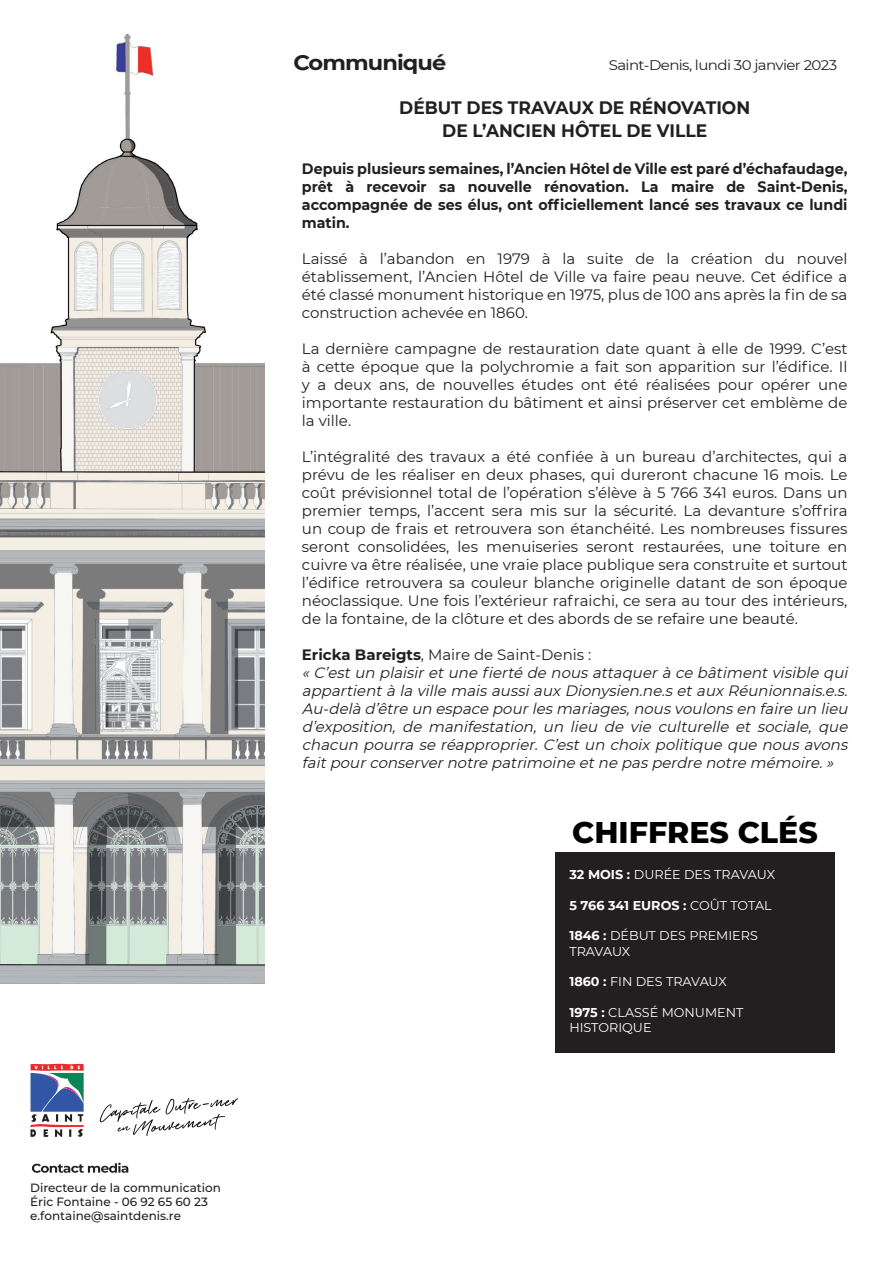
<style>
.page{position:relative;width:893px;height:1263px;background:#fff}
.page>*{position:absolute;margin:0;border:0;box-sizing:border-box;transform-origin:0 0}
.t1{font:800 30px "Montserrat";color:#000001}
.t2{font:700 20.85px "Montserrat";letter-spacing:-.04em;color:#231f20;scale:1.08 1}
.t3{font:700 18px/22.5px "Montserrat";color:#231f20;text-align:center;scale:.95 1}
.t4{font:15px/18px "Montserrat";color:#231f20;text-align:justify}
.t5{font:italic 15px/18px "Montserrat";color:#231f20}
.t6{font:700 15px/18px "Montserrat";color:#231f20;text-align:justify;scale:.95 1}
.t7{font:13.95px "Montserrat";letter-spacing:-.04em;color:#231f20;scale:1.08 1}
.t8{font:12.75px/15.3px "Montserrat";color:#fff}
.t9{font:700 12.75px "Montserrat";color:#fff}
.t10{font:500 12px/14.4px "Montserrat";color:#231f20}
.s1{font-weight:700;font-style:normal}
.s2{font-style:normal}
.s3{font-weight:700}
.s4{font-weight:400}
</style>
<div class="page">
<svg style="left:32px;top:1163px;width:96px;height:10px"></svg>
<svg style="left:100px;top:1098px;width:138px;height:38px"></svg>
<svg style="left:30px;top:1063px;width:54px;height:74px"></svg>
<img style="left:0;top:34px;width:265px;height:949px">
<div style="left:555px;top:852px;width:280px;height:201px;background:#231f20"></div>
<p class="t10" style="left:30px;top:1180px;width:192px">Directeur de la communication<br>Éric Fontaine - 06 92 65 60 23 e.fontaine@saintdenis.re</p>
<h2 class="t2" style="left:293px;top:48px;width:143px">Communiqué</h2>
<p class="t7" style="left:609px;top:56px;width:213px">Saint-Denis, lundi 30 janvier 2023</p>
<p class="t3" style="left:399px;top:96px;width:371px">DÉBUT DES TRAVAUX DE RÉNOVATION<br>DE L’ANCIEN HÔTEL DE VILLE</p>
<p class="t6" style="left:302px;top:159px;width:576px">Depuis plusieurs semaines, l’Ancien Hôtel de Ville est paré d’échafaudage, prêt à recevoir sa nouvelle rénovation. La maire de Saint-Denis, accompagnée de ses élus, ont officiellement lancé ses travaux ce lundi matin.</p>
<p class="t4" style="left:302px;top:249px;width:547px">Laissé à l’abandon en 1979 à la suite de la création du nouvel établissement, l’Ancien Hôtel de Ville va faire peau neuve. Cet édifice a été classé monument historique en 1975, plus de 100 ans après la fin de sa construction achevée en 1860.</p>
<p class="t4" style="left:302px;top:339px;width:547px">La dernière campagne de restauration date quant à elle de 1999. C’est à cette époque que la polychromie a fait son apparition sur l’édifice. Il y a deux ans, de nouvelles études ont été réalisées pour opérer une importante restauration du bâtiment et ainsi préserver cet emblème de la ville.</p>
<p class="t4" style="left:302px;top:447px;width:547px">L’intégralité des travaux a été confiée à un bureau d’architectes, qui a prévu de les réaliser en deux phases, qui dureront chacune 16 mois. Le coût prévisionnel total de l’opération s’élève à 5 766 341 euros. Dans un premier temps, l’accent sera mis sur la sécurité. La devanture s’offrira un coup de frais et retrouvera son étanchéité. Les nombreuses fissures seront consolidées, les menuiseries seront restaurées, une toiture en cuivre va être réalisée, une vraie place publique sera construite et surtout l’édifice retrouvera sa couleur blanche originelle datant de son époque néoclassique. Une fois l’extérieur rafraichi, ce sera au tour des intérieurs, de la fontaine, de la clôture et des abords de se refaire une beauté.</p>
<p class="t5" style="left:302px;top:645px;width:551px"><span class="s1">Ericka Bareigts</span><span class="s2">, Maire de Saint-Denis :<br></span>«C’estun plaisiretune fierté de nousattaquerà ce bâtimentvisible qui appartientà la ville maisaussiaux Dionysien.ne.setaux Réunionnais.e.s.<br>Au-delà d’être un espace pourlesmariages,nousvoulonsen faire un lieu d’exposition, de manifestation, un lieu de vie culturelle et sociale, que chacun pourra se réapproprier. C’est un choix politique que nous avons faitpourconservernotre patrimoine etne pasperdre notre mémoire.»</p>
<h1 class="t1" style="left:572px;top:810px;width:247px">CHIFFRES CLÉS</h1>
<p class="t8" style="left:569px;top:866px;width:207px"><span class="s3">32 MOIS :</span> DURÉE DES TRAVAUX</p>
<p class="t9" style="left:569px;top:896px;width:204px">5 766 341 EUROS : <span class="s4">COÛT TOTAL</span></p>
<p class="t8" style="left:569px;top:928px;width:190px"><span class="s3">1846 :</span> DÉBUT DES PREMIERS<br>TRAVAUX</p>
<p class="t8" style="left:569px;top:974px;width:159px"><span class="s3">1860 :</span> FIN DES TRAVAUX</p>
<p class="t8" style="left:569px;top:1004px;width:176px"><span class="s3">1975 :</span> CLASSÉ MONUMENT<br>HISTORIQUE</p>
</div>
